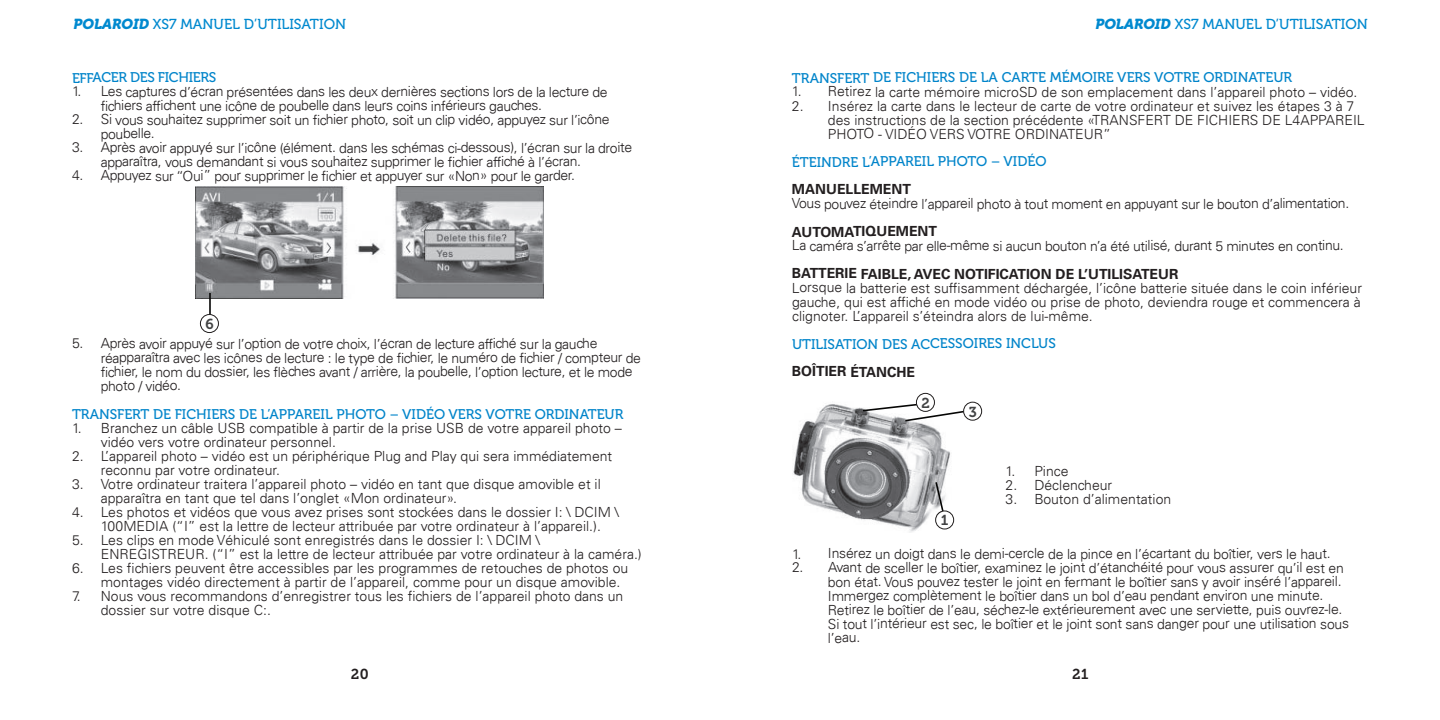
<style>
.page{position:relative;width:1440px;height:720px;background:#fff}
.page>*{position:absolute;margin:0;border:0;box-sizing:border-box;transform-origin:0 0}
.t1{font:14.4px "Museo 500";color:#0089cf}
.t2{font:14.4px "Museo Slab 700";color:#231f20}
.t3{font:14.4px "Museo 700";color:#424344}
.t4{font:300 14px/14px "Univers LT";letter-spacing:-.015em;color:#231f20}
.t5{font:14px "Museo 500";color:#0084ca}
.t6{font:700 14px "Univers LT";color:#231f20}
.t7{font:14px "Museo 500";letter-spacing:-.025em;color:#0084ca}
.s1{font-family:"Museo 900";font-style:italic}
</style>
<div class="page">
<img style="left:196px;top:187px;width:347px;height:111px">
<hr style="left:209px;top:293px;width:2px;height:27px;background:#050504">
<div style="left:200px;top:315px;width:18px;height:18px;background:#fff;border-radius:50%"></div>
<div style="left:200px;top:314px;width:19px;height:19px;border:1px solid #211e1e;border-radius:50%"></div>
<img style="left:793px;top:404px;width:159px;height:128px">
<svg style="left:936px;top:511px;width:18px;height:18px"></svg>
<div style="left:935px;top:511px;width:19px;height:18px;border:1px solid #211e1e;border-radius:50%"></div>
<div style="left:916px;top:393px;width:19px;height:19px;border:1px solid #211e1e;border-radius:50%"></div>
<div style="left:963px;top:402px;width:19px;height:19px;border:1px solid #211e1e;border-radius:50%"></div>
<svg style="left:934px;top:480px;width:17px;height:45px"></svg>
<svg style="left:861px;top:396px;width:118px;height:27px"></svg>
<p class="t1" style="left:74px;top:16px;width:274px"><span class="s1">POLAROID</span> XS7 MANUEL D’UTILISATION</p>
<p class="t7" style="left:72px;top:70px;width:146px">EFFACER DES FICHIERS</p>
<p class="t4" style="left:101px;top:85px;width:508px;text-indent:-29px">1. Les captures d’écran présentées dans les deux dernières sections lors de la lecture de fichiers affichent une icône de poubelle dans leurs coins inférieurs gauches.</p>
<p class="t4" style="left:101px;top:113px;width:510px;text-indent:-29px">2. Si vous souhaitez supprimer soit un fichier photo, soit un clip vidéo, appuyez sur l’icône poubelle.</p>
<p class="t4" style="left:101px;top:141px;width:533px;text-indent:-29px">3. Après avoir appuyé sur l’icône (élément. dans les schémas ci-dessous), l’écran sur la droite apparaîtra, vous demandant si vous souhaitez supprimer le fichier affiché à l’écran.</p>
<p class="t4" style="left:72px;top:169px;width:505px">4. Appuyez sur “Oui” pour supprimer le fichier et appuyer sur «Non» pour le garder.</p>
<p class="t3" style="left:205px;top:316px;width:10px">6</p>
<p class="t4" style="left:101px;top:337px;width:542px;text-indent:-29px">5. Après avoir appuyé sur l’option de votre choix, l’écran de lecture affiché sur la gauche réapparaîtra avec les icônes de lecture : le type de fichier, le numéro de fichier / compteur de fichier, le nom du dossier, les flèches avant / arrière, la poubelle, l’option lecture, et le mode photo / vidéo.</p>
<p class="t5" style="left:72px;top:406px;width:553px">TRANSFERT DE FICHIERS DE L’APPAREIL PHOTO – VIDÉO VERS VOTRE ORDINATEUR</p>
<p class="t4" style="left:101px;top:421px;width:523px;text-indent:-29px">1. Branchez un câble USB compatible à partir de la prise USB de votre appareil photo – vidéo vers votre ordinateur personnel.</p>
<p class="t4" style="left:101px;top:449px;width:513px;text-indent:-29px">2. L’appareil photo – vidéo est un périphérique Plug and Play qui sera immédiatement reconnu par votre ordinateur.</p>
<p class="t4" style="left:101px;top:477px;width:501px;text-indent:-29px">3. Votre ordinateur traitera l’appareil photo – vidéo en tant que disque amovible et il apparaîtra en tant que tel dans l’onglet «Mon ordinateur».</p>
<p class="t4" style="left:101px;top:505px;width:519px;text-indent:-29px">4. Les photos et vidéos que vous avez prises sont stockées dans le dossier I: \ DCIM \<br>100MEDIA (“I” est la lettre de lecteur attribuée par votre ordinateur à l’appareil.).</p>
<p class="t4" style="left:101px;top:533px;width:543px;text-indent:-29px">5. Les clips en mode Véhiculé sont enregistrés dans le dossier I: \ DCIM \<br>ENREGISTREUR. (“I” est la lettre de lecteur attribuée par votre ordinateur à la caméra.)</p>
<p class="t4" style="left:101px;top:561px;width:529px;text-indent:-29px">6. Les fichiers peuvent être accessibles par les programmes de retouches de photos ou montages vidéo directement à partir de l’appareil, comme pour un disque amovible.</p>
<p class="t4" style="left:101px;top:589px;width:524px;text-indent:-29px">7. Nous vous recommandons d’enregistrer tous les fichiers de l’appareil photo dans un dossier sur votre disque C:.</p>
<p class="t2" style="left:351px;top:666px;width:19px">20</p>
<p class="t1" style="left:1096px;top:16px;width:274px"><span class="s1">POLAROID</span> XS7 MANUEL D’UTILISATION</p>
<p class="t5" style="left:792px;top:70px;width:502px">TRANSFERT DE FICHIERS DE LA CARTE MÉMOIRE VERS VOTRE ORDINATEUR</p>
<p class="t4" style="left:792px;top:85px;width:567px">1. Retirez la carte mémoire microSD de son emplacement dans l’appareil photo – vidéo.</p>
<p class="t4" style="left:828px;top:99px;width:538px;text-indent:-36px">2. Insérez la carte dans le lecteur de carte de votre ordinateur et suivez les étapes 3 à 7 des instructions de la section précédente «TRANSFERT DE FICHIERS DE L4APPAREIL<br>PHOTO - VIDÉO VERS VOTRE ORDINATEUR”</p>
<p class="t5" style="left:792px;top:154px;width:256px">ÉTEINDRE L’APPAREIL PHOTO – VIDÉO</p>
<p class="t6" style="left:792px;top:181px;width:120px">MANUELLEMENT</p>
<p class="t4" style="left:792px;top:197px;width:559px">Vous pouvez éteindre l’appareil photo à tout moment en appuyant sur le bouton d’alimentation.</p>
<p class="t6" style="left:792px;top:223px;width:147px">AUTOMATIQUEMENT</p>
<p class="t4" style="left:792px;top:239px;width:553px">La caméra s’arrête par elle-même si aucun bouton n’a été utilisé, durant 5 minutes en continu.</p>
<p class="t6" style="left:792px;top:265px;width:388px">BATTERIE FAIBLE, AVEC NOTIFICATION DE L’UTILISATEUR</p>
<p class="t4" style="left:792px;top:281px;width:572px;text-align:justify">Lorsque la batterie est suffisamment déchargée, l’icône batterie située dans le coin inférieur gauche, qui est affiché en mode vidéo ou prise de photo, deviendra rouge et commencera à clignoter. L’appareil s’éteindra alors de lui-même.</p>
<p class="t5" style="left:792px;top:336px;width:265px">UTILISATION DES ACCESSOIRES INCLUS</p>
<p class="t6" style="left:792px;top:363px;width:125px">BOÎTIER ÉTANCHE</p>
<p class="t3" style="left:921px;top:395px;width:10px">2</p>
<p class="t3" style="left:969px;top:404px;width:10px">3</p>
<p class="t3" style="left:941px;top:512px;width:9px">1</p>
<p class="t4" style="left:1006px;top:464px;width:65px">1. Pince</p>
<p class="t4" style="left:1006px;top:478px;width:108px">2. Déclencheur</p>
<p class="t4" style="left:1006px;top:492px;width:167px">3. Bouton d’alimentation</p>
<p class="t4" style="left:792px;top:547px;width:540px">1. Insérez un doigt dans le demi-cercle de la pince en l’écartant du boîtier, vers le haut.</p>
<p class="t4" style="left:828px;top:561px;width:523px;text-indent:-36px">2. Avant de sceller le boîtier, examinez le joint d’étanchéité pour vous assurer qu’il est en bon état. Vous pouvez tester le joint en fermant le boîtier sans y avoir inséré l’appareil.<br>Immergez complètement le boîtier dans un bol d’eau pendant environ une minute.<br>Retirez le boîtier de l’eau, séchez-le extérieurement avec une serviette, puis ouvrez-le.<br>Si tout l’intérieur est sec, le boîtier et le joint sont sans danger pour une utilisation sous l’eau.</p>
<p class="t2" style="left:1072px;top:666px;width:18px">21</p>
</div>
